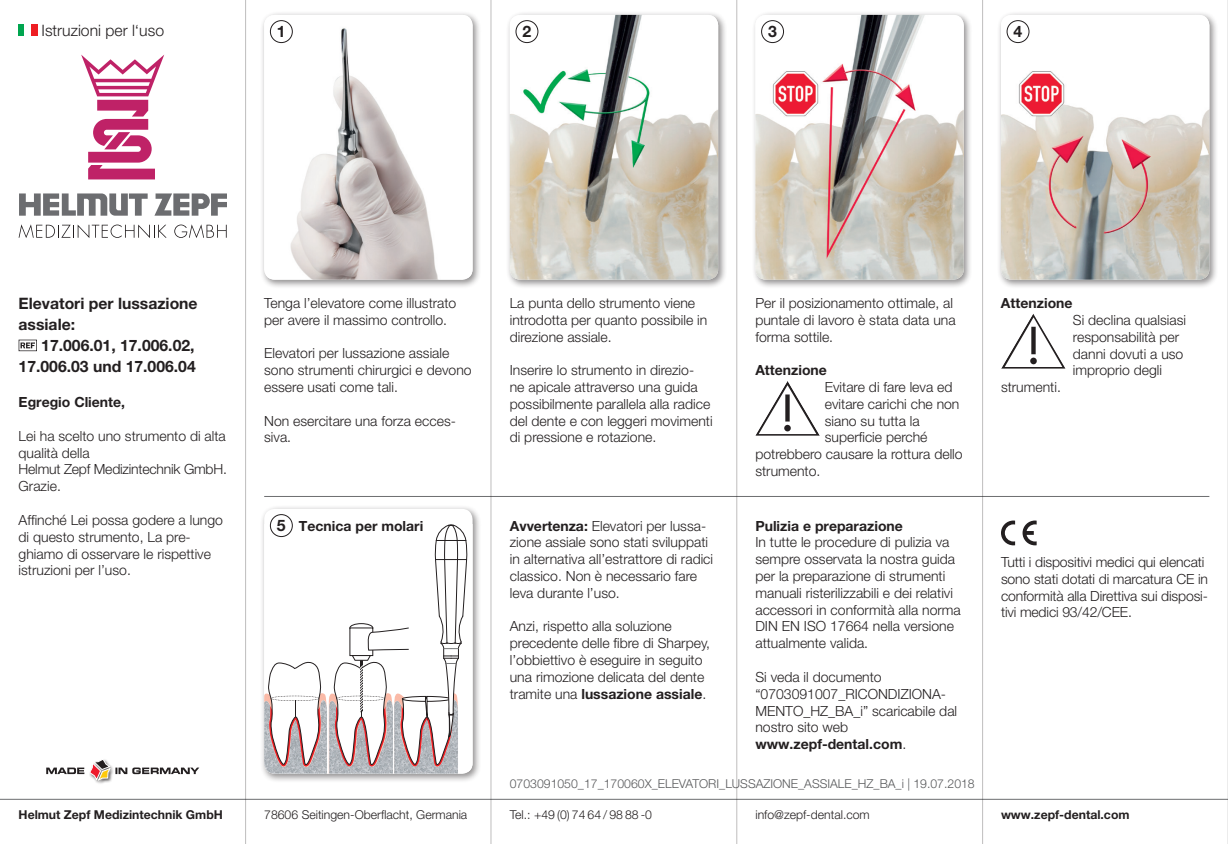
<style>
.page{position:relative;width:1228px;height:844px;background:#fff}
.page>*{position:absolute;margin:0;border:0;box-sizing:border-box;transform-origin:0 0}
.t1{font:700 15.75px "Helvetica Neue LT Pro";color:#231f20}
.t2{font:300 15.75px "Helvetica Neue LT Pro";color:#231f20}
.t3{font:300 14px/16.8px "Helvetica Neue LT Pro";color:#231f20}
.t4{font:700 14px "Helvetica Neue LT Pro";color:#231f20}
.t5{font:300 12.25px "Helvetica Neue LT Pro";color:#231f20}
.t6{font:300 12.25px "Helvetica Neue LT Pro";color:#57585a}
.t7{font:700 12.25px "Helvetica Neue LT Pro";color:#231f20}
.s1{font-weight:700}
.s2{font-size:15.75px}
</style>
<div class="page">
<svg style="left:81px;top:55px;width:83px;height:124px"></svg>
<svg style="left:19px;top:224px;width:148px;height:14px"></svg>
<svg style="left:174px;top:224px;width:53px;height:14px"></svg>
<svg style="left:19px;top:193px;width:129px;height:23px"></svg>
<svg style="left:154px;top:193px;width:73px;height:23px"></svg>
<hr style="left:0;top:798px;width:1228px;height:1px;background:#6c6d70">
<hr style="left:264px;top:496px;width:945px;height:1px;background:#6c6d70">
<div style="left:19px;top:25px;width:6px;height:11px;background:#00a54f"></div>
<div style="left:31px;top:25px;width:6px;height:11px;background:#ee1d23"></div>
<svg style="left:19px;top:339px;width:18px;height:13px"></svg>
<div style="left:260px;top:11px;width:222px;height:277px;background:#231f20;opacity:.5"></div>
<img style="left:264px;top:15px;width:208px;height:264px">
<div style="left:270px;top:21px;width:22px;height:22px;background:#fff;border-radius:50%"></div>
<div style="left:270px;top:20px;width:23px;height:23px;border:1px solid #231f20;border-radius:50%"></div>
<div style="left:505px;top:11px;width:222px;height:277px;background:#231f20;opacity:.5"></div>
<img style="left:510px;top:15px;width:208px;height:264px">
<div style="left:516px;top:21px;width:22px;height:22px;background:#fff;border-radius:50%"></div>
<div style="left:515px;top:20px;width:23px;height:23px;border:1px solid #231f20;border-radius:50%"></div>
<div style="left:751px;top:11px;width:222px;height:277px;background:#231f20;opacity:.5"></div>
<img style="left:755px;top:15px;width:209px;height:264px">
<div style="left:761px;top:21px;width:22px;height:22px;background:#fff;border-radius:50%"></div>
<div style="left:761px;top:20px;width:23px;height:23px;border:1px solid #231f20;border-radius:50%"></div>
<div style="left:997px;top:11px;width:221px;height:277px;background:#231f20;opacity:.5"></div>
<img style="left:1001px;top:15px;width:208px;height:264px">
<div style="left:1007px;top:21px;width:22px;height:22px;background:#fff;border-radius:50%"></div>
<div style="left:1006px;top:20px;width:23px;height:23px;border:1px solid #231f20;border-radius:50%"></div>
<img style="left:756px;top:381px;width:63px;height:54px">
<img style="left:1001px;top:314px;width:64px;height:54px">
<div style="left:260px;top:504px;width:222px;height:278px;background:#231f20;opacity:.5"></div>
<div style="left:264px;top:508px;width:209px;height:265px;background:#fff;border-radius:11px"></div>
<svg style="left:264px;top:524px;width:203px;height:249px"></svg>
<div style="left:270px;top:514px;width:22px;height:22px;background:#fff;border-radius:50%"></div>
<div style="left:270px;top:514px;width:23px;height:23px;border:1px solid #231f20;border-radius:50%"></div>
<svg style="left:1001px;top:520px;width:14px;height:25px"></svg>
<svg style="left:1022px;top:520px;width:14px;height:25px"></svg>
<div style="left:89px;top:757px;width:26px;height:27px;background:#231f20;opacity:.75"></div>
<svg style="left:46px;top:758px;width:153px;height:22px"></svg>
<hr style="left:245px;top:0;width:1px;height:843px;background:#231f20">
<hr style="left:491px;top:0;width:1px;height:843px;background:#231f20">
<hr style="left:736px;top:0;width:1px;height:843px;background:#231f20">
<hr style="left:982px;top:0;width:1px;height:843px;background:#231f20">
<hr style="left:1227px;top:0;width:1px;height:843px;background:#231f20">
<p class="t2" style="left:42px;top:21px;width:124px">Istruzioni per l‘uso</p>
<p class="t1" style="left:277px;top:22px;width:10px">1</p>
<p class="t1" style="left:522px;top:22px;width:10px">2</p>
<p class="t1" style="left:768px;top:22px;width:10px">3</p>
<p class="t1" style="left:1013px;top:22px;width:10px">4</p>
<p class="t3" style="left:264px;top:294px;width:194px">Tenga l’elevatore come illustrato per avere il massimo controllo.</p>
<p class="t3" style="left:264px;top:344px;width:209px">Elevatori per lussazione assiale sono strumenti chirurgici e devono essere usati come tali.</p>
<p class="t3" style="left:264px;top:412px;width:193px">Non esercitare una forza ecces&shy;siva.</p>
<p class="t3" style="left:510px;top:294px;width:199px">La punta dello strumento viene introdotta per quanto possibile in direzione assiale.</p>
<p class="t3" style="left:510px;top:361px;width:204px">Inserire lo strumento in direzio-<br>ne apicale attraverso una guida possibilmente parallela alla radice del dente e con leggeri movimenti di pressione e rotazione.</p>
<p class="t1" style="left:19px;top:294px;width:181px">Elevatori per lussazione</p>
<p class="t1" style="left:19px;top:315px;width:58px">assiale:</p>
<p class="t1" style="left:41px;top:336px;width:155px">17.006.01, 17.006.02,</p>
<p class="t1" style="left:19px;top:357px;width:179px">17.006.03 und 17.006.04</p>
<p class="t4" style="left:19px;top:393px;width:108px">Egregio Cliente,</p>
<p class="t3" style="left:19px;top:427px;width:210px">Lei ha scelto uno strumento di alta qualità della<br>Helmut Zepf Medizintechnik GmbH.<br>Grazie.</p>
<p class="t3" style="left:19px;top:511px;width:206px">Affinché Lei possa godere a lungo di questo strumento, La pre&shy;ghiamo di osservare le rispettive istruzioni per l’uso.</p>
<p class="t3" style="left:510px;top:516px;width:205px"><span class="s1">Avvertenza:</span> Elevatori per lussa&shy;zione assiale sono stati sviluppati in alternativa all’estrattore di radici classico. Non è necessario fare leva durante l’uso.</p>
<p class="t3" style="left:510px;top:617px;width:202px">Anzi, rispetto alla soluzione precedente delle fibre di Sharpey, l’obbiettivo è eseguire in seguito una rimozione delicata del dente tramite una <span class="s1">lussazione assiale</span>.</p>
<p class="t4" style="left:277px;top:516px;width:148px"><span class="s2">5</span> Tecnica per molari</p>
<p class="t3" style="left:755px;top:294px;width:202px">Per il posizionamento ottimale, al puntale di lavoro è stata data una forma sottile.</p>
<p class="t4" style="left:755px;top:361px;width:73px">Attenzione</p>
<p class="t3" style="left:825px;top:378px;width:129px">Evitare di fare leva ed</p>
<p class="t3" style="left:825px;top:395px;width:136px">evitare carichi che non</p>
<p class="t3" style="left:825px;top:412px;width:96px">siano su tutta la</p>
<p class="t3" style="left:825px;top:428px;width:104px">superficie perché</p>
<p class="t3" style="left:755px;top:445px;width:209px">potrebbero causare la rottura dello</p>
<p class="t3" style="left:755px;top:462px;width:67px">strumento.</p>
<p class="t3" style="left:755px;top:516px;width:207px"><span class="s1">Pulizia e preparazione<br></span>In tutte le procedure di pulizia va sempre osservata la nostra guida per la preparazione di strumenti manuali risterilizzabili e dei relativi accessori in conformità alla norma<br>DIN EN ISO 17664 nella versione attualmente valida.</p>
<p class="t3" style="left:755px;top:668px;width:203px">Si veda il documento “0703091007_RICONDIZIONA-<br>MENTO_HZ_BA_i” scaricabile dal nostro sito web <span class="s1">www.zepf-dental.com</span>.</p>
<p class="t6" style="left:510px;top:775px;width:466px">0703091050_17_170060X_ELEVATORI_LUSSAZIONE_ASSIALE_HZ_BA_i | 19.07.2018</p>
<p class="t4" style="left:1001px;top:294px;width:73px">Attenzione</p>
<p class="t3" style="left:1001px;top:378px;width:61px">strumenti.</p>
<p class="t3" style="left:1073px;top:311px;width:115px">Si declina qualsiasi responsabilità per danni dovuti a uso improprio degli</p>
<p class="t3" style="left:1001px;top:553px;width:208px">Tutti i dispositivi medici qui elencati sono stati dotati di marcatura CE in conformità alla Direttiva sui disposi&shy;tivi medici 93/42/CEE.</p>
<p class="t7" style="left:19px;top:807px;width:206px">Helmut Zepf Medizintechnik GmbH</p>
<p class="t5" style="left:264px;top:807px;width:205px">78606 Seitingen-Oberflacht, Germania</p>
<p class="t5" style="left:510px;top:807px;width:144px">Tel.: +49 (0) 74 64 / 98 88 -0</p>
<p class="t5" style="left:755px;top:807px;width:116px">info@zepf-dental.com</p>
<p class="t7" style="left:1001px;top:807px;width:130px">www.zepf-dental.com</p>
</div>
